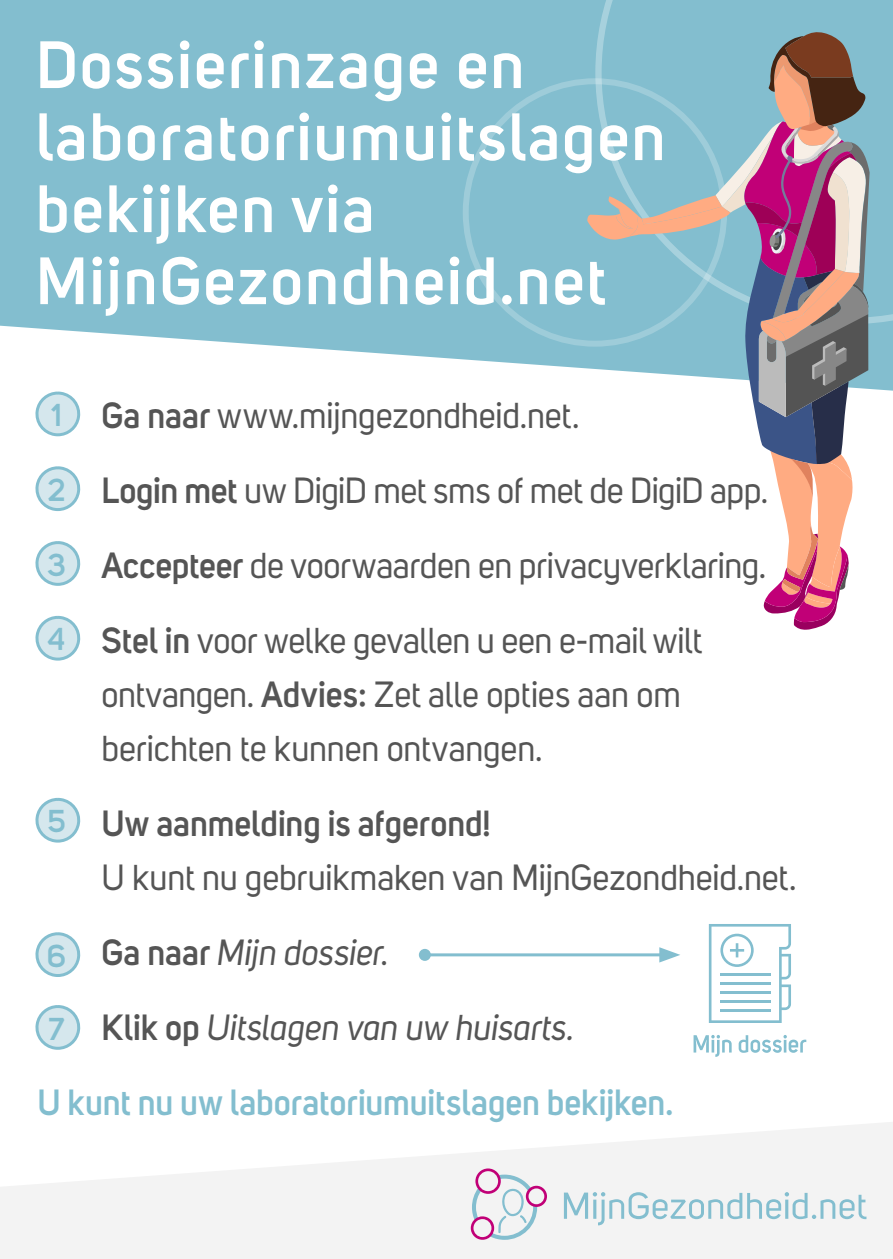
<style>
.page{position:relative;width:893px;height:1259px;background:#fff}
.page>*{position:absolute;margin:0;border:0;box-sizing:border-box;transform-origin:0 0}
.t1{font:600 66px/72px "Uni Sans";letter-spacing:.03em;color:#fff}
.t2{font:36px/75px "Uni Sans";letter-spacing:-.005em;color:#555;scale:.96 1}
.t3{font:600 36px "Uni Sans";color:#83becf;scale:.96 1}
.t4{font:600 36px "Uni Sans";letter-spacing:-.005em;color:#555;scale:.96 1}
.t5{font:600 31.2px "Uni Sans";color:#83becf}
.s1{font-weight:600}
.s2{font-style:italic}
</style>
<div class="page">
<svg style="left:0;top:0;width:893px;height:391px;background:#90c5d4"></svg>
<div style="left:595px;top:0;width:298px;height:324px;background:#83becf"></div>
<svg style="left:0;top:1122px;width:893px;height:137px;fill:#f3f3f3"></svg>
<svg style="left:32px;top:390px;width:52px;height:47px"></svg>
<svg style="left:35px;top:466px;width:46px;height:45px"></svg>
<svg style="left:35px;top:541px;width:46px;height:45px"></svg>
<svg style="left:35px;top:615px;width:46px;height:46px"></svg>
<svg style="left:35px;top:797px;width:46px;height:46px"></svg>
<svg style="left:35px;top:932px;width:46px;height:45px"></svg>
<svg style="left:35px;top:1005px;width:46px;height:45px"></svg>
<svg style="left:471px;top:1168px;width:76px;height:71px"></svg>
<svg style="left:564px;top:1192px;width:302px;height:33px"></svg>
<svg style="left:616px;top:109px;width:99px;height:86px;background:#85bfcf"></svg>
<svg style="left:587px;top:195px;width:128px;height:196px;background:#9ec2cb"></svg>
<svg style="left:715px;top:31px;width:155px;height:599px"></svg>
<svg style="left:709px;top:924px;width:82px;height:99px"></svg>
<svg style="left:693px;top:1035px;width:113px;height:22px"></svg>
<hr style="left:425px;top:953px;width:239px;height:3px;background:#83becf">
<div style="left:419px;top:949px;width:12px;height:12px;background:#83becf;border-radius:50%"></div>
<svg style="left:659px;top:947px;width:21px;height:15px"></svg>
<h1 class="t1" style="left:36px;top:29px;width:631px">Dossierinzage en laboratoriumuitslagen bekijken via<br>MijnGezondheid.net</h1>
<p class="t5" style="left:51px;top:397px;width:12px">1</p>
<p class="t5" style="left:47px;top:471px;width:19px">2</p>
<p class="t5" style="left:47px;top:546px;width:20px">3</p>
<p class="t5" style="left:48px;top:621px;width:19px">4</p>
<p class="t5" style="left:47px;top:803px;width:20px">5</p>
<p class="t5" style="left:47px;top:937px;width:21px">6</p>
<p class="t5" style="left:48px;top:1010px;width:18px">7</p>
<p class="t2" style="left:101px;top:378px;width:696px"><span class="s1">Ga naar</span> www.mijngezondheid.net.<br><span class="s1">Login met</span> uw DigiD met sms of met de DigiD app.<br><span class="s1">Accepteer</span> de voorwaarden en privacyverklaring.<br><span class="s1">Stel in</span> voor welke gevallen u een e-mail wilt</p>
<p class="t2" style="left:101px;top:668px;width:605px;line-height:54px">ontvangen. <span class="s1">Advies:</span> Zet alle opties aan om berichten te kunnen ontvangen.</p>
<p class="t4" style="left:101px;top:802px;width:407px">Uw aanmelding is afgerond!</p>
<p class="t2" style="left:101px;top:840px;width:726px">U kunt nu gebruikmaken van MijnGezondheid.net.<br><span class="s1">Ga naar</span> <span class="s2">Mijn dossier</span>.<br><span class="s1">Klik op</span> <span class="s2">Uitslagen van uw huisarts.</span></p>
<p class="t3" style="left:37px;top:1081px;width:664px">U kunt nu uw laboratoriumuitslagen bekijken.</p>
</div>
